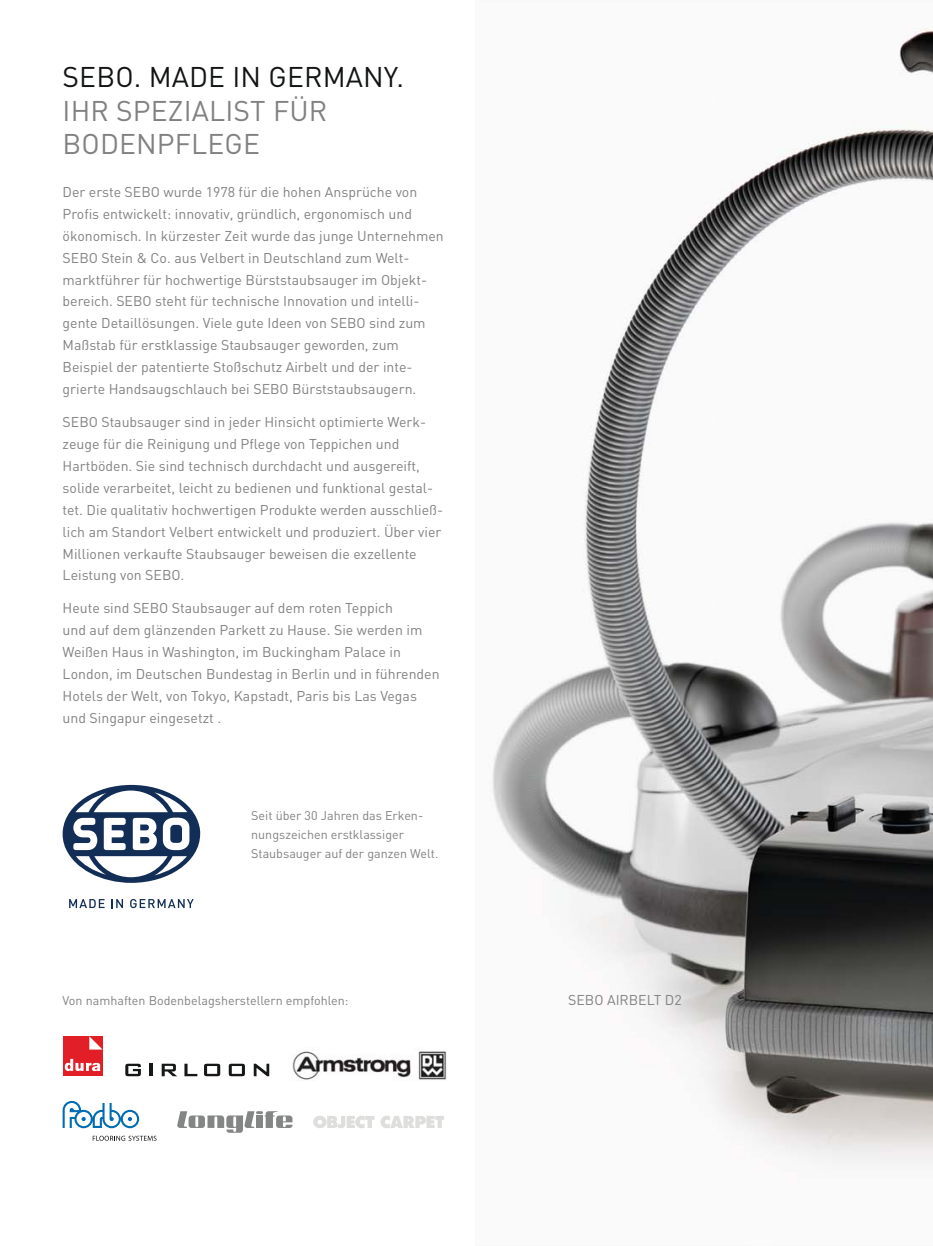
<style>
.page{position:relative;width:933px;height:1246px;background:#fff}
.page>*{position:absolute;margin:0;border:0;box-sizing:border-box;transform-origin:0 0}
.t1{font:28.18px/33.8px "DIN";letter-spacing:.005em;color:#818181}
.t2{font:28.18px "DIN";letter-spacing:.005em;color:#111413}
.t3{font:14px/21.9px "DIN";color:#818181}
.t4{font:12.6px/18.7px "DIN";color:#818181}
</style>
<div class="page">
<img style="left:492px;top:28px;width:440px;height:1136px">
<img style="left:292px;top:1051px;width:155px;height:29px">
<div style="left:63px;top:1036px;width:39px;height:40px;background:#e21e26"></div>
<svg style="left:89px;top:1036px;width:13px;height:13px"></svg>
<svg style="left:65px;top:1058px;width:35px;height:13px"></svg>
<svg style="left:125px;top:1063px;width:16px;height:13px"></svg>
<hr style="left:149px;top:1063px;width:4px;height:13px;background:#151817">
<svg style="left:162px;top:1063px;width:15px;height:13px"></svg>
<svg style="left:184px;top:1063px;width:13px;height:13px"></svg>
<svg style="left:204px;top:1063px;width:16px;height:13px"></svg>
<svg style="left:229px;top:1063px;width:16px;height:13px"></svg>
<svg style="left:254px;top:1063px;width:15px;height:13px"></svg>
<svg style="left:313px;top:1116px;width:61px;height:12px"></svg>
<svg style="left:380px;top:1116px;width:64px;height:12px"></svg>
<svg style="left:177px;top:1111px;width:115px;height:21px"></svg>
<svg style="left:93px;top:1135px;width:63px;height:5px"></svg>
<svg style="left:63px;top:1100px;width:76px;height:28px"></svg>
<svg style="left:62px;top:784px;width:138px;height:98px"></svg>
<svg style="left:69px;top:899px;width:35px;height:9px"></svg>
<svg style="left:111px;top:899px;width:12px;height:9px"></svg>
<svg style="left:130px;top:899px;width:64px;height:9px"></svg>
<h1 class="t2" style="left:63px;top:66px;width:343px">SEBO. MADE IN GERMANY.</h1>
<h1 class="t1" style="left:63px;top:96px;width:266px">IHR SPEZIALIST FÜR<br>BODENPFLEGE</h1>
<p class="t3" style="left:63px;top:182px;width:382px">Der erste SEBO wurde 1978 für die hohen Ansprüche von Profis entwickelt: innovativ, gründlich, ergonomisch und ökonomisch. In kürzester Zeit wurde das junge Unternehmen SEBO Stein &amp; Co. aus Velbert in Deutschland zum Welt&shy;marktführer für hochwertige Bürststaubsauger im Objekt&shy;bereich. SEBO steht für technische Innovation und intelli&shy;gente Detaillösungen. Viele gute Ideen von SEBO sind zum Maßstab für erstklassige Staubsauger geworden, zum Beispiel der patentierte Stoßschutz Airbelt und der inte&shy;grierte Handsaugschlauch bei SEBO Bürststaubsaugern.</p>
<p class="t3" style="left:63px;top:412px;width:382px">SEBO Staubsauger sind in jeder Hinsicht optimierte Werk&shy;zeuge für die Reinigung und Pflege von Teppichen und Hartböden. Sie sind technisch durchdacht und ausgereift, solide verarbeitet, leicht zu bedienen und funktional gestal&shy;tet. Die qualitativ hochwertigen Produkte werden ausschließ&shy;lich am Standort Velbert entwickelt und produziert. Über vier Millionen verkaufte Staubsauger beweisen die exzellente Leistung von SEBO.</p>
<p class="t3" style="left:63px;top:598px;width:378px">Heute sind SEBO Staubsauger auf dem roten Teppich<br>und auf dem glänzenden Parkett zu Hause. Sie werden im Weißen Haus in Washington, im Buckingham Palace in London, im Deutschen Bundestag in Berlin und in führenden Hotels der Welt, von Tokyo, Kapstadt, Paris bis Las Vegas und Singapur eingesetzt .</p>
<p class="t4" style="left:251px;top:807px;width:188px">Seit über 30 Jahren das Erken&shy;nungszeichen erstklassiger<br>Staub sauger auf der ganzen Welt.</p>
<p class="t4" style="left:63px;top:992px;width:287px">Von namhaften Bodenbelagsherstellern empfohlen:</p>
<p class="t3" style="left:568px;top:990px;width:115px">SEBO AIRBELT D2</p>
</div>
